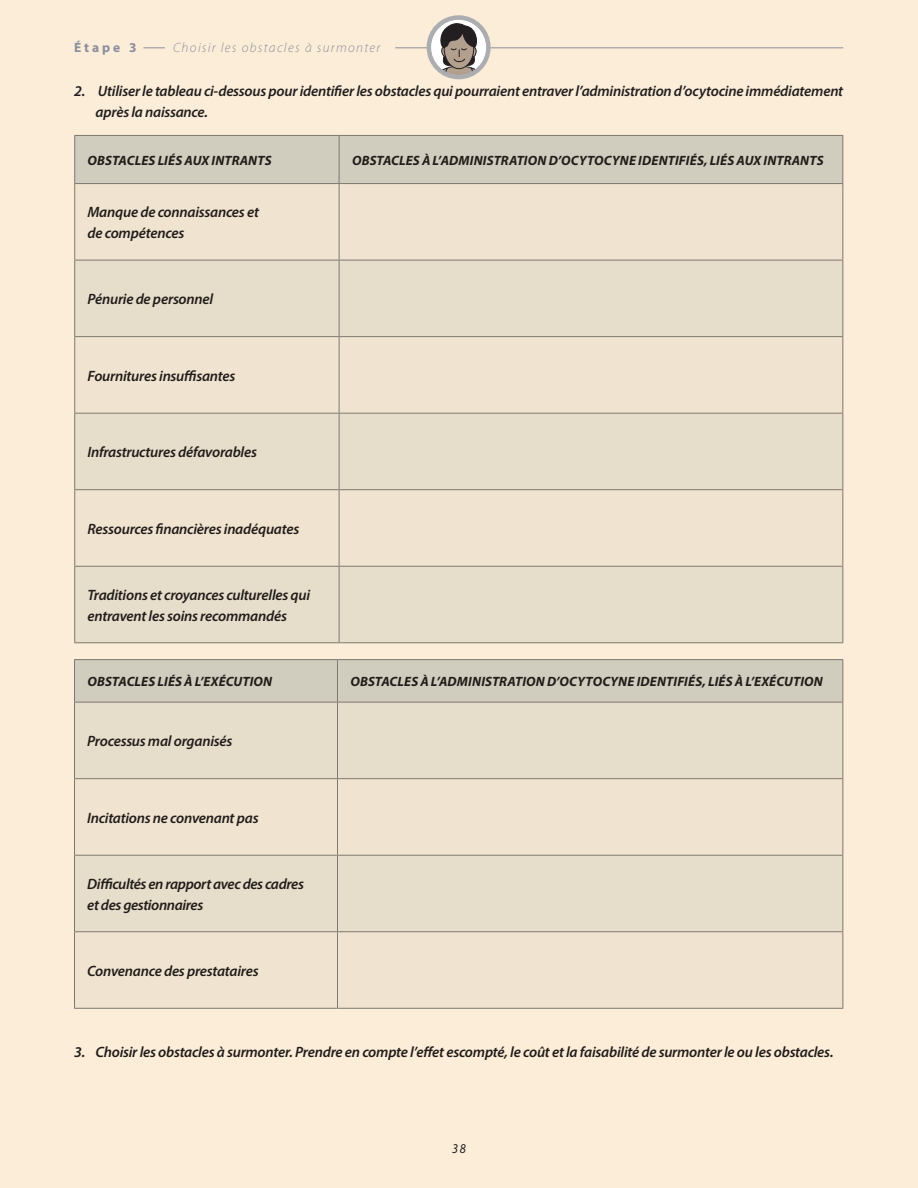
<style>
.page{position:relative;width:918px;height:1188px;background:#fbedd7}
.page>*{position:absolute;margin:0;border:0;box-sizing:border-box;transform-origin:0 0}
.Semibold_italic_tab{font:italic 600 15px/21px "Myriad Pro";letter-spacing:-.015em;color:#231f20}
.t1{font:italic 700 13.5px "Myriad Pro";letter-spacing:.01em;color:#231f20}
.Heading_1{font:italic 300 13.5px "Myriad Pro";letter-spacing:.1em;color:#8a8f9d}
.Heading_1-2{font:700 13.5px "Myriad Pro";letter-spacing:.22em;color:#8a8f9d}
.t2{font:italic 13.5px "Myriad Pro";color:#231f20;scale:.91 1}
</style>
<div class="page">
<div style="left:75px;top:136px;width:767px;height:47px;background:#d0ccbe"></div>
<div style="left:75px;top:184px;width:767px;height:76px;background:#f0e4d0"></div>
<svg style="left:75px;top:261px;width:767px;height:381px;fill:#e6ddca"></svg>
<hr style="left:74px;top:135px;width:265px;height:1px;background:#808285">
<hr style="left:74px;top:136px;width:1px;height:47px;background:#808285">
<hr style="left:339px;top:135px;width:504px;height:1px;background:#808285">
<hr style="left:339px;top:136px;width:1px;height:47px;background:#808285">
<hr style="left:842px;top:136px;width:1px;height:47px;background:#808285">
<hr style="left:74px;top:183px;width:265px;height:1px;background:#808285">
<hr style="left:74px;top:184px;width:1px;height:76px;background:#808285">
<hr style="left:339px;top:183px;width:504px;height:1px;background:#808285">
<hr style="left:339px;top:184px;width:1px;height:76px;background:#808285">
<hr style="left:74px;top:260px;width:265px;height:1px;background:#808285">
<hr style="left:74px;top:261px;width:1px;height:75px;background:#808285">
<hr style="left:339px;top:260px;width:504px;height:1px;background:#808285">
<hr style="left:339px;top:261px;width:1px;height:75px;background:#808285">
<hr style="left:842px;top:261px;width:1px;height:75px;background:#808285">
<hr style="left:74px;top:336px;width:265px;height:1px;background:#808285">
<hr style="left:74px;top:337px;width:1px;height:76px;background:#808285">
<hr style="left:339px;top:336px;width:504px;height:1px;background:#808285">
<hr style="left:74px;top:413px;width:265px;height:1px;background:#808285">
<hr style="left:74px;top:414px;width:1px;height:75px;background:#808285">
<hr style="left:339px;top:413px;width:504px;height:1px;background:#808285">
<hr style="left:339px;top:414px;width:1px;height:75px;background:#808285">
<hr style="left:842px;top:414px;width:1px;height:75px;background:#808285">
<hr style="left:74px;top:489px;width:265px;height:1px;background:#808285">
<hr style="left:74px;top:490px;width:1px;height:76px;background:#808285">
<hr style="left:339px;top:489px;width:504px;height:1px;background:#808285">
<hr style="left:74px;top:566px;width:265px;height:1px;background:#808285">
<hr style="left:74px;top:567px;width:1px;height:75px;background:#808285">
<hr style="left:339px;top:566px;width:504px;height:1px;background:#808285">
<hr style="left:339px;top:567px;width:1px;height:75px;background:#808285">
<hr style="left:842px;top:567px;width:1px;height:75px;background:#808285">
<hr style="left:74px;top:642px;width:265px;height:1px;background:#808285">
<hr style="left:339px;top:642px;width:504px;height:1px;background:#808285">
<hr style="left:842px;top:184px;width:1px;height:76px;background:#808285">
<hr style="left:339px;top:337px;width:1px;height:76px;background:#808285">
<hr style="left:842px;top:337px;width:1px;height:76px;background:#808285">
<hr style="left:339px;top:490px;width:1px;height:76px;background:#808285">
<hr style="left:842px;top:490px;width:1px;height:76px;background:#808285">
<hr style="left:395px;top:48px;width:448px;height:1px;background:#8a8f9d">
<svg style="left:143px;top:48px;width:22px;height:1px"></svg>
<div style="left:75px;top:660px;width:767px;height:42px;background:#d0ccbe"></div>
<div style="left:75px;top:702px;width:767px;height:77px;background:#e6ddca"></div>
<svg style="left:75px;top:779px;width:767px;height:229px;fill:#f0e4d0"></svg>
<hr style="left:74px;top:659px;width:263px;height:1px;background:#808285">
<hr style="left:74px;top:660px;width:1px;height:42px;background:#808285">
<hr style="left:338px;top:659px;width:505px;height:1px;background:#808285">
<hr style="left:337px;top:660px;width:1px;height:42px;background:#808285">
<hr style="left:842px;top:660px;width:1px;height:42px;background:#808285">
<hr style="left:74px;top:702px;width:263px;height:1px;background:#808285">
<hr style="left:74px;top:703px;width:1px;height:75px;background:#808285">
<hr style="left:338px;top:702px;width:505px;height:1px;background:#808285">
<hr style="left:337px;top:703px;width:1px;height:75px;background:#808285">
<hr style="left:842px;top:703px;width:1px;height:75px;background:#808285">
<hr style="left:74px;top:778px;width:263px;height:1px;background:#808285">
<hr style="left:74px;top:779px;width:1px;height:76px;background:#808285">
<hr style="left:338px;top:778px;width:505px;height:1px;background:#808285">
<hr style="left:74px;top:855px;width:263px;height:1px;background:#808285">
<hr style="left:74px;top:856px;width:1px;height:75px;background:#808285">
<hr style="left:338px;top:855px;width:505px;height:1px;background:#808285">
<hr style="left:337px;top:856px;width:1px;height:75px;background:#808285">
<hr style="left:842px;top:856px;width:1px;height:75px;background:#808285">
<hr style="left:74px;top:931px;width:263px;height:1px;background:#808285">
<hr style="left:74px;top:932px;width:1px;height:76px;background:#808285">
<hr style="left:338px;top:931px;width:505px;height:1px;background:#808285">
<hr style="left:74px;top:1008px;width:263px;height:1px;background:#808285">
<hr style="left:338px;top:1008px;width:505px;height:1px;background:#808285">
<hr style="left:337px;top:779px;width:1px;height:76px;background:#808285">
<hr style="left:842px;top:779px;width:1px;height:76px;background:#808285">
<hr style="left:337px;top:932px;width:1px;height:76px;background:#808285">
<hr style="left:842px;top:932px;width:1px;height:76px;background:#808285">
<svg style="left:429px;top:19px;width:58px;height:58px;background:#a9a29c"></svg>
<div style="left:427px;top:15px;width:64px;height:64px;border:4px solid #acadb1;border-radius:50%"></div>
<p class="Heading_1-2" style="left:74px;top:38px;width:64px">Étape 3</p>
<p class="Heading_1" style="left:173px;top:39px;width:209px">Choisir les obstacles à surmonter</p>
<p class="Semibold_italic_tab" style="left:96px;top:80px;width:749px;text-indent:-21px">2. Utiliser le tableau ci-dessous pour identifier les obstacles qui pourraient entraver l’administration d’ocytocine immédiatement après la naissance.</p>
<p class="t1" style="left:88px;top:151px;width:185px">OBSTACLES LIÉS AUX INTRANTS</p>
<p class="t1" style="left:352px;top:151px;width:473px">OBSTACLES À L’ADMINISTRATION D’OCYTOCYNE IDENTIFIÉS, LIÉS AUX INTRANTS</p>
<p class="Semibold_italic_tab" style="left:87px;top:201px;width:173px">Manque de connaissances et de compétences</p>
<p class="Semibold_italic_tab" style="left:87px;top:288px;width:127px">Pénurie de personnel</p>
<p class="Semibold_italic_tab" style="left:87px;top:365px;width:149px">Fournitures insuffisantes</p>
<p class="Semibold_italic_tab" style="left:87px;top:441px;width:171px">Infrastructures défavorables</p>
<p class="Semibold_italic_tab" style="left:87px;top:518px;width:213px">Ressources financières inadéquates</p>
<p class="Semibold_italic_tab" style="left:87px;top:584px;width:224px">Traditions et croyances culturelles qui entravent les soins recommandés</p>
<p class="t1" style="left:87px;top:673px;width:186px">OBSTACLES LIÉS À L’EXÉCUTION</p>
<p class="t1" style="left:350px;top:673px;width:474px">OBSTACLES À L’ADMINISTRATION D’OCYTOCYNE IDENTIFIÉS, LIÉS À L’EXÉCUTION</p>
<p class="Semibold_italic_tab" style="left:87px;top:730px;width:147px">Processus mal organisés</p>
<p class="Semibold_italic_tab" style="left:87px;top:807px;width:173px">Incitations ne convenant pas</p>
<p class="Semibold_italic_tab" style="left:87px;top:873px;width:218px">Difficultés en rapport avec des cadres et des gestionnaires</p>
<p class="Semibold_italic_tab" style="left:87px;top:960px;width:173px">Convenance des prestataires</p>
<p class="Semibold_italic_tab" style="left:74px;top:1041px;width:761px">3. Choisir les obstacles à surmonter. Prendre en compte l’effet escompté, le coût et la faisabilité de surmonter le ou les obstacles.</p>
<p class="t2" style="left:452px;top:1140px;width:17px">38</p>
</div>
